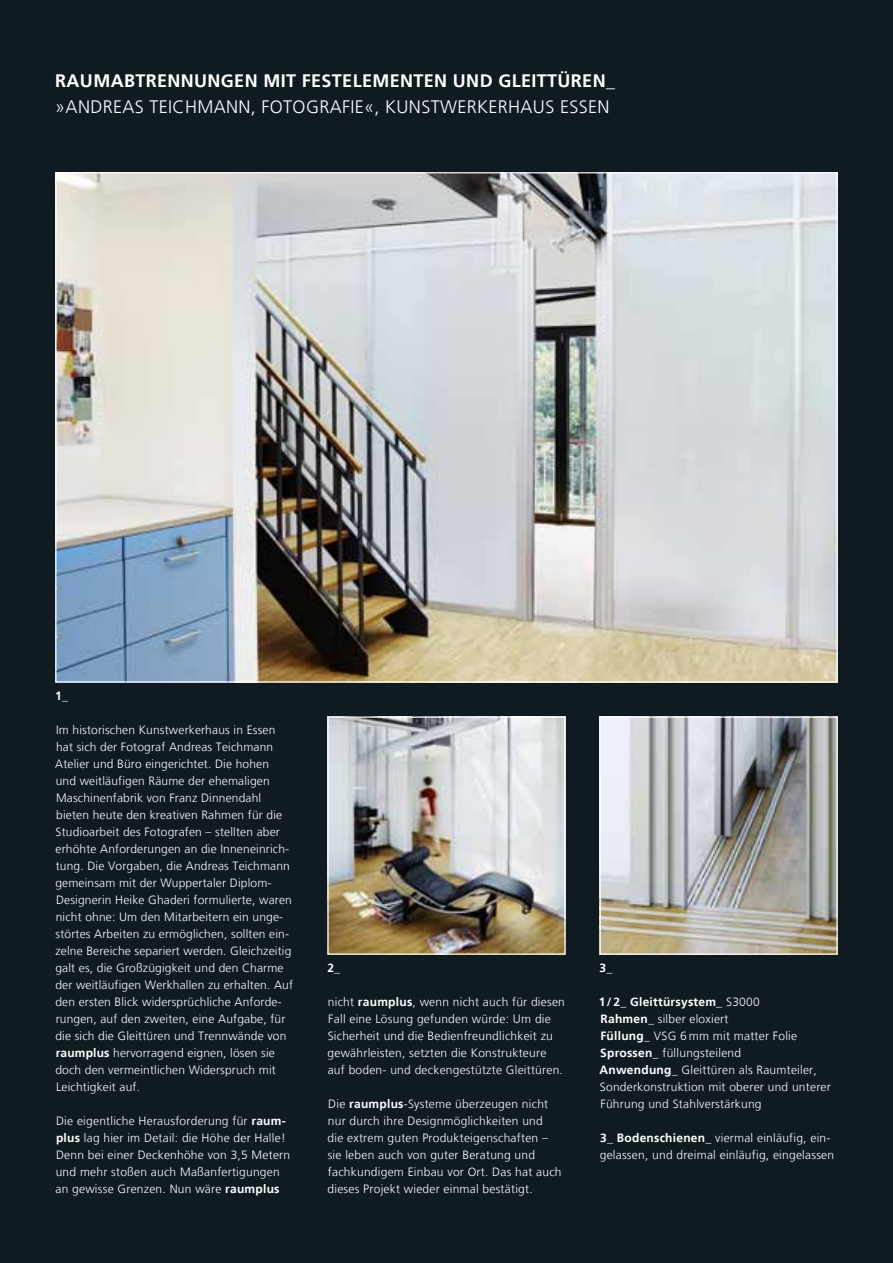
<style>
.page{position:relative;width:893px;height:1263px;background:#101a21}
.page>*{position:absolute;margin:0;border:0;box-sizing:border-box;transform-origin:0 0}
.t1{font:300 18px "Frutiger LT";letter-spacing:.02em;color:#fff}
.t2{font:700 18px "Frutiger LT";letter-spacing:.02em;color:#fff}
.t3{font:300 12px/17px "Frutiger LT";letter-spacing:.015em;color:#fff}
.t4{font:700 12px "Frutiger LT";color:#fff}
.s1{font-weight:700}
</style>
<div class="page">
<img style="left:57px;top:174px;width:779px;height:506px">
<img style="left:329px;top:718px;width:235px;height:235px">
<div style="left:327px;top:716px;width:239px;height:239px;border:1px solid #fff"></div>
<img style="left:602px;top:718px;width:234px;height:235px">
<div style="left:600px;top:716px;width:238px;height:239px;border:1px solid #fff"></div>
<h1 class="t2" style="left:55px;top:70px;width:561px">Raumabtrenn ung en mit Festelementen und Gleittüren_</h1>
<h1 class="t1" style="left:55px;top:96px;width:35px">»Andreas</h1>
<h1 class="t1" style="left:150px;top:96px;width:37px">Teichmann</h1>
<h1 class="t1" style="left:251px;top:96px;width:32px">, Fotograf</h1>
<h1 class="t1" style="left:350px;top:96px;width:59px">ie«, Kunstwerkerhaus</h1>
<h1 class="t1" style="left:560px;top:96px;width:20px">Essen</h1>
<p class="t4" style="left:55px;top:688px;width:14px">1_</p>
<p class="t3" style="left:55px;top:721px;width:239px">Im historischen Kunstwerkerhaus in Essen hat sich der Fotograf Andreas Teichmann Atelier und Büro eingerichtet. Die hohen<br>und weitläufigen Räume der ehemaligen Maschinenfabrik von Franz Dinnendahl bieten heute den kreativen Rahmen für die Studioarbeit des Fotografen – stellten aber erhöhte Anforderungen an die Inneneinrich&shy;tung. Die Vorgaben, die Andreas Teichmann gemeinsam mit der Wuppertaler Diplom-Designerin Heike Ghaderi formulierte, waren nicht ohne: Um den Mitarbeitern ein unge&shy;störtes Arbeiten zu ermöglichen, sollten ein&shy;zelne Bereiche separiert werden. Gleichzeitig galt es, die Großzügigkeit und den Charme der weitläufigen Werkhallen zu erhalten. Auf den ersten Blick widersprüchliche Anforde&shy;rungen, auf den zweiten, eine Aufgabe, für die sich die Gleittüren und Trennwände von <span class="s1">raumplus</span> hervorragend eignen, lösen sie doch den vermeintlichen Widerspruch mit Leichtigkeit auf.</p>
<p class="t3" style="left:56px;top:1112px;width:236px">Die eigentliche Herausforderung für <span class="s1">raum&shy;plus</span> lag hier im Detail: die Höhe der Halle!<br>Denn bei einer Deckenhöhe von 3,5 Metern und mehr stoßen auch Maßanfertigungen an gewisse Grenzen. Nun wäre <span class="s1">raumplus</span></p>
<p class="t4" style="left:327px;top:960px;width:14px">2_</p>
<p class="t4" style="left:600px;top:960px;width:14px">3_</p>
<p class="t3" style="left:328px;top:993px;width:239px">nicht <span class="s1">raumplus</span>, wenn nicht auch für diesen Fall eine Lösung gefunden würde: Um die Sicherheit und die Bedienfreundlichkeit zu gewährleisten, setzten die Konstrukteure auf boden- und deckengestützte Gleittüren.</p>
<p class="t3" style="left:328px;top:1095px;width:235px">Die <span class="s1">raumplus</span>-Systeme überzeugen nicht nur durch ihre Designmöglichkeiten und<br>die extrem guten Produkteigenschaften – sie leben auch von guter Beratung und fachkundigem Einbau vor Ort. Das hat auch dieses Projekt wieder einmal bestätigt.</p>
<p class="t3" style="left:599px;top:993px;width:233px"><span class="s1">1/ 2_ Gleittürsystem_</span> S3000<br><span class="s1">Rahmen_</span> silber eloxiert<br><span class="s1">Füllung_</span> VSG 6 mm mit matter Folie<br><span class="s1">Sprossen_</span> füllungsteilend<br><span class="s1">Anwendung_</span> Gleittüren als Raumteiler,<br>Sonderkonstruktion mit oberer und unterer<br>Führung und Stahlverstärkung</p>
<p class="t3" style="left:600px;top:1129px;width:236px"><span class="s1">3_ Bodenschienen_</span> viermal einläufig, ein&shy;gelassen, und dreimal einläufig, eingelassen</p>
</div>
